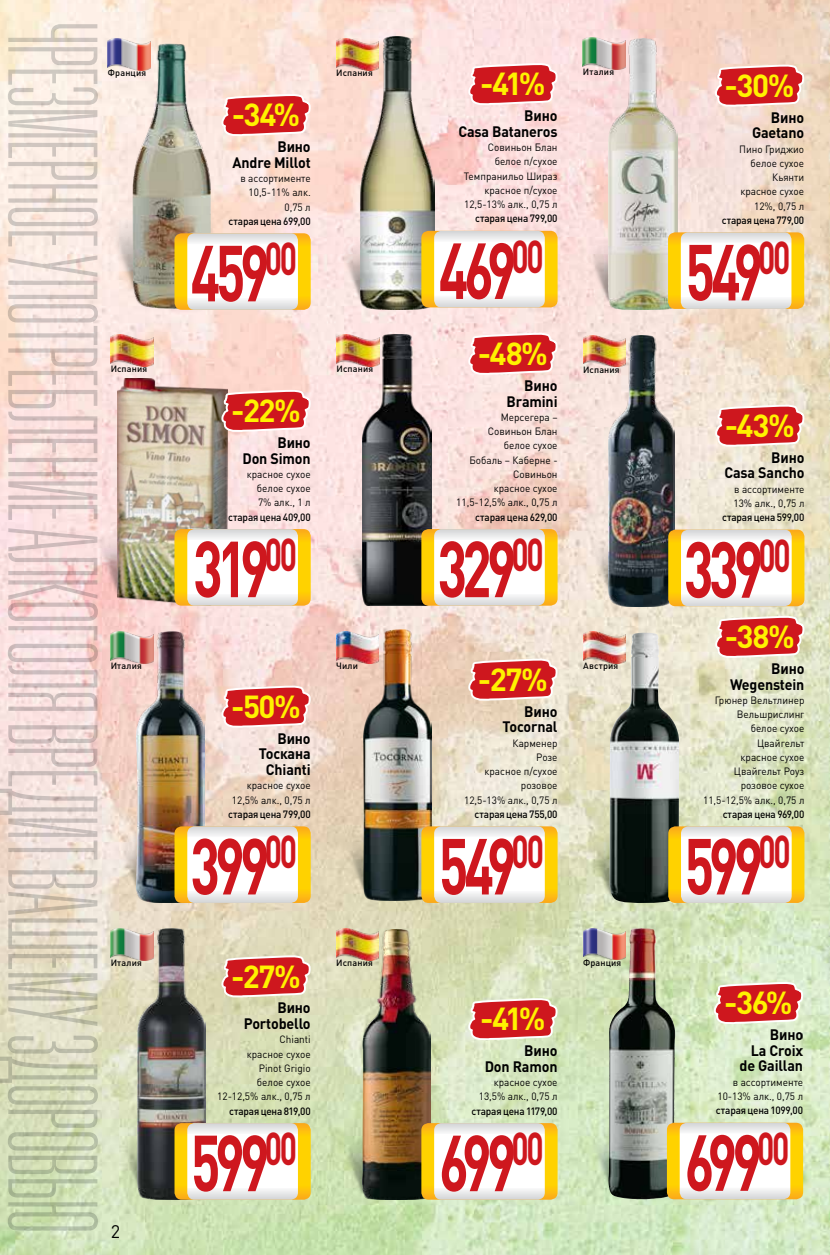
<style>
.page{position:relative;width:830px;height:1255px;background:#fff}
.page>*{position:absolute;margin:0;border:0;box-sizing:border-box;transform-origin:0 0}
.t1{font:700 78px "DIN Pro";letter-spacing:-.09em;color:#ce171e;scale:.7 1}
.t2{font:700 31.5px "DIN Pro";letter-spacing:-.045em;color:#fff200}
.t3{font:18px "DIN Pro";color:#000}
.t4{font:700 15px/15.8px "DIN Pro";letter-spacing:-.01em;color:#000;text-align:right;scale:.95 1}
.t5{font:10.5px/14.2px "DIN Pro";color:#000;text-align:right;scale:.95 1}
.t6{font:500 10.5px "DIN Pro";letter-spacing:-.02em;color:#000;scale:.95 1}
.t7{font:500 9px "DIN Pro";letter-spacing:.015em;color:#000}
</style>
<div class="page">
<img style="left:0;top:0;width:829px;height:1254px">
<img style="left:342px;top:523px;width:20px;height:82px">
<img style="left:362px;top:334px;width:69px;height:271px">
<svg style="left:336px;top:366px;width:43px;height:2px"></svg>
<img style="left:336px;top:334px;width:43px;height:32px">
<img style="left:588px;top:524px;width:20px;height:81px">
<img style="left:608px;top:335px;width:66px;height:271px">
<svg style="left:583px;top:367px;width:42px;height:1px"></svg>
<img style="left:583px;top:335px;width:42px;height:32px">
<img style="left:102px;top:189px;width:30px;height:118px">
<img style="left:132px;top:42px;width:81px;height:266px">
<svg style="left:220px;top:0;width:91px;height:139px;background:#f1b6ad"></svg>
<svg style="left:108px;top:44px;width:43px;height:28px"></svg>
<img style="left:108px;top:38px;width:42px;height:32px">
<img style="left:337px;top:225px;width:24px;height:82px">
<img style="left:361px;top:37px;width:73px;height:273px">
<svg style="left:467px;top:0;width:90px;height:109px;background:#eea8a9"></svg>
<svg style="left:421px;top:220px;width:136px;height:158px"></svg>
<svg style="left:336px;top:45px;width:43px;height:27px"></svg>
<img style="left:336px;top:39px;width:42px;height:32px">
<img style="left:583px;top:226px;width:25px;height:81px">
<img style="left:608px;top:38px;width:69px;height:271px">
<svg style="left:713px;top:0;width:91px;height:110px;background:#e8a096"></svg>
<svg style="left:667px;top:232px;width:137px;height:218px"></svg>
<svg style="left:582px;top:70px;width:43px;height:1px"></svg>
<img style="left:582px;top:38px;width:43px;height:32px">
<img style="left:116px;top:821px;width:20px;height:81px">
<img style="left:136px;top:631px;width:69px;height:271px">
<svg style="left:111px;top:663px;width:42px;height:2px"></svg>
<img style="left:111px;top:631px;width:42px;height:32px">
<img style="left:117px;top:1117px;width:20px;height:81px">
<img style="left:137px;top:928px;width:69px;height:271px">
<svg style="left:174px;top:826px;width:137px;height:174px"></svg>
<svg style="left:174px;top:1123px;width:136px;height:76px"></svg>
<svg style="left:111px;top:960px;width:42px;height:1px"></svg>
<img style="left:111px;top:928px;width:42px;height:32px">
<img style="left:586px;top:821px;width:23px;height:81px">
<img style="left:609px;top:632px;width:69px;height:271px">
<svg style="left:668px;top:503px;width:136px;height:158px"></svg>
<svg style="left:583px;top:663px;width:42px;height:2px"></svg>
<img style="left:583px;top:631px;width:42px;height:32px">
<img style="left:587px;top:1117px;width:21px;height:81px">
<img style="left:608px;top:928px;width:66px;height:271px">
<svg style="left:668px;top:826px;width:136px;height:201px"></svg>
<svg style="left:666px;top:1122px;width:136px;height:77px"></svg>
<svg style="left:582px;top:959px;width:43px;height:2px"></svg>
<img style="left:582px;top:928px;width:43px;height:31px">
<img style="left:805px;top:902px;width:24px;height:153px">
<img style="left:337px;top:1117px;width:26px;height:81px">
<img style="left:363px;top:929px;width:67px;height:270px">
<svg style="left:421px;top:1123px;width:136px;height:76px"></svg>
<svg style="left:336px;top:934px;width:43px;height:27px"></svg>
<img style="left:336px;top:928px;width:42px;height:32px">
<img style="left:98px;top:514px;width:20px;height:91px">
<div style="left:118px;top:376px;width:110px;height:230px;background:#680000;opacity:.75"></div>
<svg style="left:174px;top:233px;width:137px;height:202px"></svg>
<svg style="left:174px;top:529px;width:137px;height:202px"></svg>
<svg style="left:111px;top:366px;width:42px;height:2px"></svg>
<img style="left:111px;top:334px;width:42px;height:32px">
<svg style="left:336px;top:663px;width:27px;height:2px"></svg>
<img style="left:336px;top:631px;width:27px;height:32px">
<img style="left:341px;top:819px;width:22px;height:81px">
<img style="left:363px;top:629px;width:68px;height:271px">
<svg style="left:421px;top:529px;width:136px;height:175px"></svg>
<svg style="left:421px;top:826px;width:136px;height:217px"></svg>
<svg style="left:0;top:24px;width:98px;height:1206px;background:#e4d8cc"></svg>
<p class="t7" style="left:108px;top:67px;width:40px">Франция</p>
<h2 class="t2" style="left:480px;top:62px;width:67px">-41%</h2>
<h3 class="t4" style="left:458px;top:107px;width:106px">Вино<br>Casa Bataneros</h3>
<p class="t5" style="left:463px;top:140px;width:100px">Совиньон Блан белое п/сухое<br>Темпранильо Шираз красное п/сухое<br>12,5-13% алк., 0,75 л</p>
<p class="t6" style="left:475px;top:211px;width:88px">старая цена 799,00</p>
<h1 class="t1" style="left:438px;top:218px;width:152px">469<sup>00</sup></h1>
<p class="t7" style="left:336px;top:67px;width:38px">Испания</p>
<h2 class="t2" style="left:231px;top:93px;width:70px">-34%</h2>
<h3 class="t4" style="left:232px;top:138px;width:84px">Вино<br>Andre Millot</h3>
<p class="t5" style="left:240px;top:171px;width:75px">в ассортименте<br>10,5-11% алк.<br>0,75 л</p>
<p class="t6" style="left:228px;top:214px;width:88px">старая цена 699,00</p>
<h1 class="t1" style="left:190px;top:220px;width:154px">459<sup>00</sup></h1>
<p class="t7" style="left:111px;top:363px;width:38px">Испания</p>
<h2 class="t2" style="left:231px;top:389px;width:71px">-22%</h2>
<h3 class="t4" style="left:242px;top:434px;width:73px">Вино<br>Don Simon</h3>
<p class="t5" style="left:257px;top:466px;width:58px;text-align:justify;text-indent:-10px">красное сухое белое сухое 7% алк., 1 л</p>
<p class="t6" style="left:228px;top:509px;width:88px">старая цена 409,00</p>
<h1 class="t1" style="left:193px;top:516px;width:150px">319<sup>00</sup></h1>
<p class="t7" style="left:336px;top:363px;width:38px">Испания</p>
<h2 class="t2" style="left:477px;top:332px;width:72px">-48%</h2>
<h3 class="t4" style="left:506px;top:377px;width:55px">Вино<br>Bramini</h3>
<p class="t5" style="left:456px;top:409px;width:108px">Мерсегера –<br>Cовиньон Блан<br>белое сухое<br>Бобаль – Каберне -<br>Совиньон<br>красное сухое<br>11,5-12,5% алк., 0,75 л</p>
<p class="t6" style="left:475px;top:509px;width:88px">старая цена 629,00</p>
<h1 class="t1" style="left:437px;top:516px;width:153px">329<sup>00</sup></h1>
<p class="t7" style="left:582px;top:66px;width:33px">Италия</p>
<p class="t7" style="left:583px;top:363px;width:38px">Испания</p>
<p class="t7" style="left:111px;top:660px;width:33px">Италия</p>
<p class="t7" style="left:111px;top:956px;width:33px">Италия</p>
<h3 class="t3" style="left:111px;top:1218px;width:11px">2</h3>
<h2 class="t2" style="left:231px;top:685px;width:71px">-50%</h2>
<h3 class="t4" style="left:258px;top:729px;width:56px">Вино<br>Тоскана<br>Chianti</h3>
<p class="t5" style="left:232px;top:778px;width:84px">красное сухое<br>12,5% алк., 0,75 л</p>
<p class="t6" style="left:228px;top:807px;width:88px">старая цена 799,00</p>
<h1 class="t1" style="left:190px;top:813px;width:154px">399<sup>00</sup></h1>
<h2 class="t2" style="left:231px;top:954px;width:71px">-27%</h2>
<h3 class="t4" style="left:243px;top:999px;width:72px">Вино<br>Portobello</h3>
<p class="t5" style="left:217px;top:1031px;width:100px">Chianti<br>красное сухое<br>Pinot Grigio<br>белое сухое<br>12-12,5% алк., 0,75 л</p>
<p class="t6" style="left:229px;top:1103px;width:87px">старая цена 819,00</p>
<h1 class="t1" style="left:191px;top:1109px;width:153px">599<sup>00</sup></h1>
<p class="t7" style="left:336px;top:660px;width:23px">Чили</p>
<p class="t7" style="left:336px;top:956px;width:38px">Испания</p>
<h2 class="t2" style="left:477px;top:658px;width:71px">-27%</h2>
<h3 class="t4" style="left:502px;top:702px;width:60px">Вино<br>Tocornal</h3>
<p class="t5" style="left:464px;top:735px;width:100px">Карменер<br>Розе<br>красное п/сухое розовое<br>12,5-13% алк., 0,75 л</p>
<p class="t6" style="left:474px;top:807px;width:89px">старая цена 755,00</p>
<h1 class="t1" style="left:438px;top:813px;width:152px">549<sup>00</sup></h1>
<h2 class="t2" style="left:480px;top:997px;width:67px">-41%</h2>
<h3 class="t4" style="left:484px;top:1042px;width:78px">Вино<br>Don Ramon</h3>
<p class="t5" style="left:478px;top:1074px;width:84px">красное сухое<br>13,5% алк., 0,75 л</p>
<p class="t6" style="left:471px;top:1103px;width:92px">старая цена 1179,00</p>
<h1 class="t1" style="left:439px;top:1109px;width:151px">699<sup>00</sup></h1>
<p class="t7" style="left:583px;top:660px;width:37px">Австрия</p>
<p class="t7" style="left:582px;top:956px;width:40px">Франция</p>
<h2 class="t2" style="left:724px;top:64px;width:71px">-30%</h2>
<h3 class="t4" style="left:751px;top:109px;width:56px">Вино<br>Gaetano</h3>
<p class="t5" style="left:738px;top:141px;width:70px">Пино Гриджио белое сухое<br>Кьянти красное сухое<br>12%, 0,75 л</p>
<p class="t6" style="left:721px;top:213px;width:88px">старая цена 779,00</p>
<h1 class="t1" style="left:685px;top:219px;width:152px">549<sup>00</sup></h1>
<h2 class="t2" style="left:724px;top:404px;width:72px">-43%</h2>
<h3 class="t4" style="left:724px;top:448px;width:86px">Вино<br>Casa Sancho</h3>
<p class="t5" style="left:733px;top:481px;width:76px;text-align:left">в ассортименте<br>13% алк., 0,75 л</p>
<p class="t6" style="left:721px;top:510px;width:88px">старая цена 599,00</p>
<h1 class="t1" style="left:683px;top:516px;width:154px">339<sup>00</sup></h1>
<h2 class="t2" style="left:724px;top:615px;width:71px">-38%</h2>
<h3 class="t4" style="left:729px;top:660px;width:80px">Вино<br>Wegenstein</h3>
<p class="t5" style="left:702px;top:692px;width:108px">Грюнер Вельтлинер<br>Вельшрислинг<br>белое сухое<br>Цвайгельт<br>красное сухое<br>Цвайгельт Роуз розовое сухое<br>11,5-12,5% алк., 0,75 л</p>
<p class="t6" style="left:722px;top:806px;width:88px">старая цена 969,00</p>
<h1 class="t1" style="left:684px;top:813px;width:153px">599<sup>00</sup></h1>
<h2 class="t2" style="left:723px;top:981px;width:70px">-36%</h2>
<h3 class="t4" style="left:739px;top:1025px;width:68px">Вино<br>La Croix de Gaillan</h3>
<p class="t5" style="left:717px;top:1074px;width:92px">в ассортименте<br>10-13% алк., 0,75 л</p>
<p class="t6" style="left:715px;top:1103px;width:93px">старая цена 1099,00</p>
<h1 class="t1" style="left:684px;top:1109px;width:151px">699<sup>00</sup></h1>
</div>
